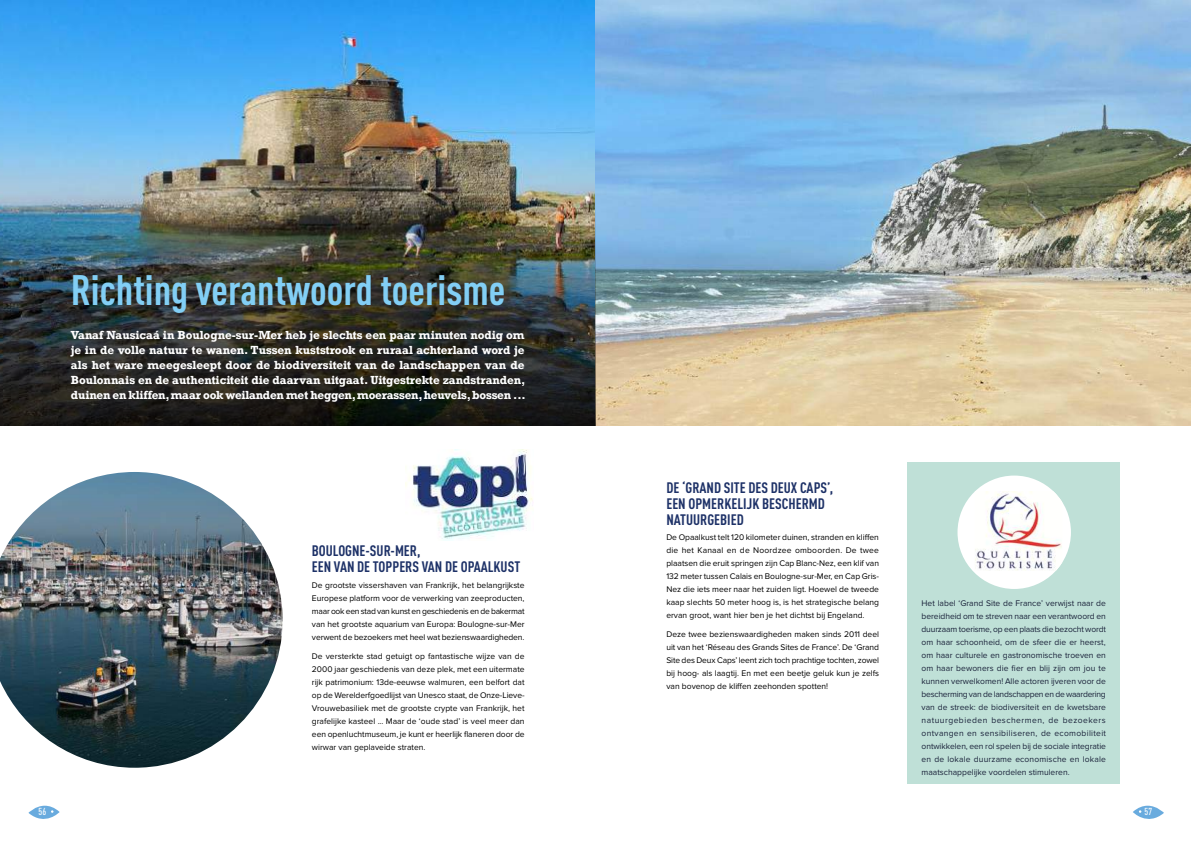
<style>
.page{position:relative;width:1191px;height:842px;background:#fff}
.page>*{position:absolute;margin:0;border:0;box-sizing:border-box;transform-origin:0 0}
.t1{font:700 42px "DIN Cond";color:#82cff5}
.t2{font:700 15px/16px "DIN Cond";color:#1d3167}
.t3{font:700 11px/15px "Rockwell";letter-spacing:-.025em;color:#fff;text-align:justify}
.t4{font:500 10px "DIN Cond";color:#fff}
.t5{font:8.5px/13px "Proxima Nova";color:#000;text-align:justify}
.t6{font:8.5px/13px "Proxima Nova";color:#1a223a;text-align:justify}
</style>
<div class="page">
<img style="left:405px;top:450px;width:128px;height:90px">
<img style="left:0;top:0;width:1191px;height:425px">
<svg style="left:28px;top:806px;width:32px;height:13px"></svg>
<svg style="left:1133px;top:806px;width:31px;height:13px"></svg>
<img style="left:0;top:472px;width:283px;height:296px">
<img style="left:0;top:196px;width:595px;height:229px">
<div style="left:907px;top:463px;width:213px;height:321px;background:#bfe0d7"></div>
<div style="left:957px;top:476px;width:114px;height:113px;background:#fff;border-radius:50%"></div>
<img style="left:974px;top:491px;width:88px;height:79px">
<h1 class="t1" style="left:71px;top:264px;width:436px">Richting verantwoord toerisme</h1>
<p class="t3" style="left:71px;top:327px;width:456px">Vanaf Nausicaá in Boulogne-sur-Mer heb je slechts een paar minuten nodig om je in de volle natuur te wanen. Tussen kuststrook en ruraal achterland word je als het ware meegesleept door de biodiversiteit van de landschappen van de Boulonnais en de authenticiteit die daarvan uitgaat. Uitgestrekte zandstranden, duinen en kliffen, maar ook weilanden met heggen, moerassen, heuvels, bossen ...</p>
<h2 class="t2" style="left:312px;top:543px;width:210px">BOULOGNE-SUR-MER,<br>EEN VAN DE TOPPERS VAN DE OPAALKUST</h2>
<p class="t5" style="left:312px;top:579px;width:214px">De grootste vissershaven van Frankrijk, het belangrijkste Europese platform voor de verwerking van zeeproducten, maar ook een stad van kunst en geschiedenis en de bakermat van het grootste aquarium van Europa: Boulogne-sur-Mer verwent de bezoekers met heel wat bezienswaardigheden.</p>
<p class="t5" style="left:312px;top:650px;width:214px">De versterkte stad getuigt op fantastische wijze van de 2000 jaar geschiedenis van deze plek, met een uitermate rijk patrimonium: 13de-eeuwse walmuren, een belfort dat op de Werelderfgoedlijst van Unesco staat, de Onze-Lieve-Vrouwebasiliek met de grootste crypte van Frankrijk, het grafelijke kasteel ... Maar de ‘oude stad’ is veel meer dan een openluchtmuseum, je kunt er heerlijk flaneren door de wirwar van geplaveide straten.</p>
<h2 class="t2" style="left:666px;top:479px;width:168px">DE ‘GRAND SITE DES DEUX CAPS’,<br>EEN OPMERKELIJK BESCHERMD<br>NATUURGEBIED</h2>
<p class="t5" style="left:666px;top:531px;width:214px">De Opaalkust telt 120 kilometer duinen, stranden en kliffen die het Kanaal en de Noordzee omboorden. De twee plaatsen die eruit springen zijn Cap Blanc-Nez, een klif van 132 meter tussen Calais en Boulogne-sur-Mer, en Cap Gris-Nez die iets meer naar het zuiden ligt. Hoewel de tweede kaap slechts 50 meter hoog is, is het strategische belang ervan groot, want hier ben je het dichtst bij Engeland.</p>
<p class="t5" style="left:666px;top:628px;width:214px">Deze twee bezienswaardigheden maken sinds 2011 deel uit van het ‘Réseau des Grands Sites de France’. De ‘Grand Site des Deux Caps’ leent zich toch prachtige tochten, zowel bij hoog- als laagtij. En met een beetje geluk kun je zelfs van bovenop de kliffen zeehonden spotten!</p>
<p class="t6" style="left:921px;top:596px;width:186px">Het label ‘Grand Site de France’ verwijst naar de bereidheid om te streven naar een verantwoord en duurzaam toerisme, op een plaats die bezocht wordt om haar schoonheid, om de sfeer die er heerst, om haar culturele en gastronomische troeven en om haar bewoners die fier en blij zijn om jou te kunnen verwelkomen! Alle actoren ijveren voor de bescherming van de landschappen en de waardering van de streek: de biodiversiteit en de kwetsbare natuurgebieden beschermen, de bezoekers ontvangen en sensibiliseren, de ecomobiliteit ontwikkelen, een rol spelen bij de sociale integratie en de lokale duurzame economische en lokale maatschappelijke voordelen stimuleren.</p>
<p class="t4" style="left:39px;top:806px;width:9px">56</p>
<p class="t4" style="left:1144px;top:806px;width:9px">57</p>
</div>
